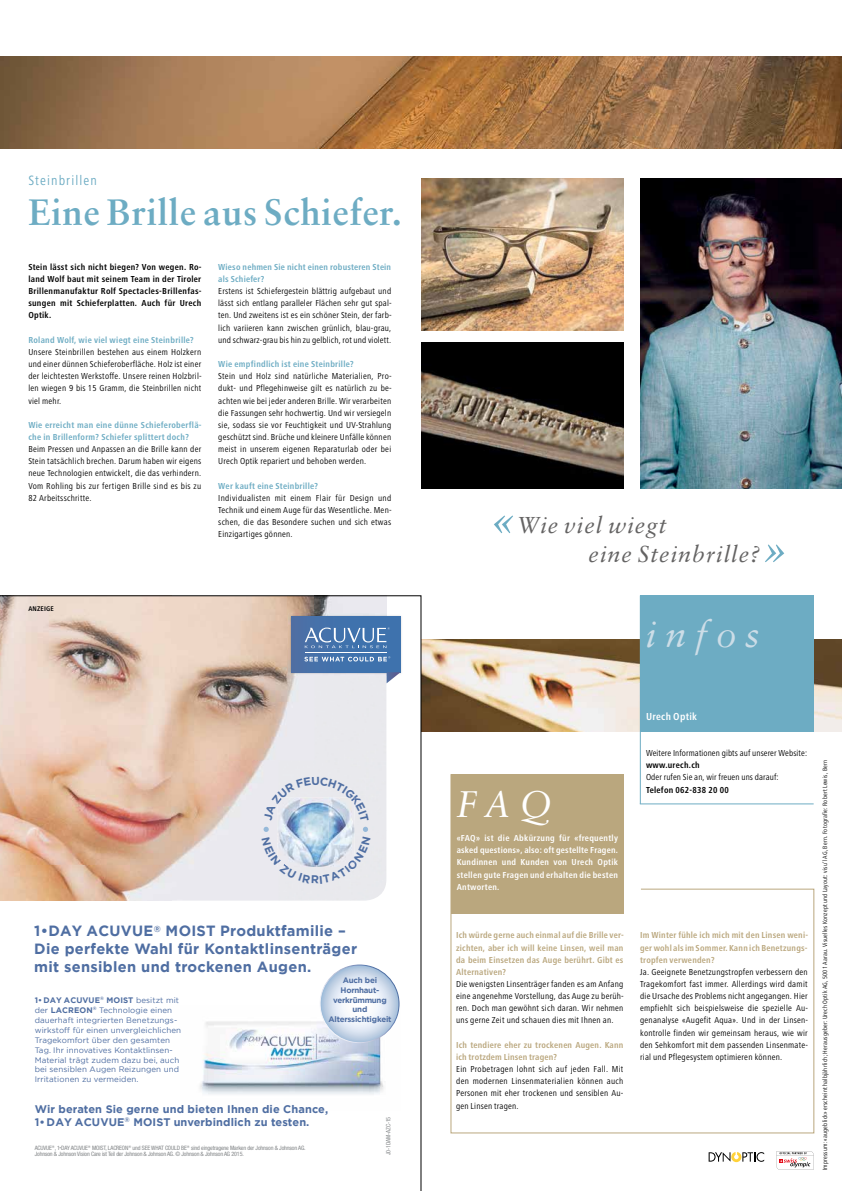
<style>
.page{position:relative;width:842px;height:1191px;background:#fff}
.page>*{position:absolute;margin:0;border:0;box-sizing:border-box;transform-origin:0 0}
.t1{font:italic 37px "Sabon LT";letter-spacing:.24em;color:#ccdde7}
.t2{font:italic 37px "Sabon LT";color:#fff}
.t3{font:700 36.7px "Sabon LT";letter-spacing:.02em;color:#6dacc3}
.t4{font:italic 23px/29px "Sabon LT";letter-spacing:.05em;color:#646363}
.t5{font:700 14.8px/17.8px "Gotham";letter-spacing:.02em;color:#4f6ea2}
.t6{font:condensed 14px "Frutiger Next LT";letter-spacing:.08em;color:#6dacc3}
.t7{font:700 11px/13.2px "Gotham";letter-spacing:.01em;color:#4f6ea2}
.t8{font:700 condensed 10.5px "Frutiger Next LT";letter-spacing:.03em;color:#fff}
.t9{font:condensed 9px/12.1px "Frutiger Next LT";letter-spacing:.025em;color:#000;text-align:justify}
.t10{font:700 condensed 9px/12.1px "Frutiger Next LT";letter-spacing:.02em;color:#baa77e;text-align:justify}
.t11{font:700 condensed 9px/12px "Frutiger Next LT";letter-spacing:.03em;color:#6dacc3}
.t12{font:700 condensed 9px/12px "Frutiger Next LT";letter-spacing:.03em;color:#000;text-align:justify}
.t13{font:700 condensed 9px/12.2px "Frutiger Next LT";letter-spacing:.03em;color:#fff;text-align:justify}
.t14{font:8px/9.9px "Gotham";letter-spacing:.01em;color:#4f6ea2}
.t15{font:700 8px/9.6px "Gotham";letter-spacing:-.025em;color:#4f6ea2;text-align:center}
.t16{font:700 condensed 7px "Frutiger Next LT";letter-spacing:.03em;color:#000}
.t17{font:condensed 6.5px "Frutiger Next LT";letter-spacing:.03em;color:#000}
.t18{font:condensed 6px/6.2px "Helvetica Neue LT Std";letter-spacing:-.02em;color:#838688}
.s1{font-weight:700}
.s2{font-size:50px;color:#6dacc3}
</style>
<div class="page">
<img style="left:421px;top:639px;width:421px;height:92px">
<svg style="left:776px;top:1151px;width:37px;height:18px"></svg>
<svg style="left:709px;top:1152px;width:55px;height:10px"></svg>
<img style="left:0;top:57px;width:842px;height:92px">
<svg style="left:0;top:595px;width:421px;height:596px"></svg>
<svg style="left:450px;top:773px;width:365px;height:361px"></svg>
<div style="left:451px;top:774px;width:173px;height:140px;background:#baa77e"></div>
<div style="left:640px;top:595px;width:174px;height:136px;background:#6dacc3"></div>
<hr style="left:640px;top:595px;width:1px;height:209px;background:#6dacc3">
<hr style="left:640px;top:803px;width:174px;height:1px;background:#6dacc3">
<img style="left:421px;top:179px;width:203px;height:152px">
<img style="left:641px;top:179px;width:201px;height:309px">
<img style="left:421px;top:343px;width:203px;height:145px">
<svg style="left:262px;top:777px;width:108px;height:106px;background:#d6dee8"></svg>
<h3 class="t6" style="left:28px;top:172px;width:70px">Steinbrillen</h3>
<h2 class="t3" style="left:28px;top:189px;width:375px">Eine Brille aus Schiefer.</h2>
<p class="t12" style="left:28px;top:261px;width:175px">Stein lässt sich nicht biegen? Von wegen. Ro&shy;land Wolf baut mit seinem Team in der Tiroler Brillenmanufaktur Rolf Spectacles-Brillenfas&shy;sungen mit Schieferplatten. Auch für Urech Optik.</p>
<p class="t11" style="left:28px;top:334px;width:167px">Roland Wolf, wie viel wiegt eine Steinbrille?</p>
<p class="t9" style="left:28px;top:346px;width:175px">Unsere Steinbrillen bestehen aus einem Holzkern und einer dünnen Schieferoberfläche. Holz ist einer der leichtesten Werkstoffe. Unsere reinen Holzbril&shy;len wiegen 9 bis 15 Gramm, die Steinbrillen nicht viel mehr.</p>
<p class="t11" style="left:28px;top:419px;width:175px">Wie erreicht man eine dünne Schieferoberflä&shy;che in Brillenform? Schiefer splittert doch?</p>
<p class="t9" style="left:28px;top:443px;width:174px">Beim Pressen und Anpassen an die Brille kann der Stein tatsächlich brechen. Darum haben wir eigens neue Technologien entwickelt, die das verhindern.<br>Vom Rohling bis zur fertigen Brille sind es bis zu 82 Arbeitsschritte.</p>
<p class="t11" style="left:218px;top:261px;width:174px">Wieso nehmen Sie nicht einen robusteren Stein als Schiefer?</p>
<p class="t9" style="left:218px;top:285px;width:175px">Erstens ist Schiefergestein blättrig aufgebaut und lässt sich entlang paralleler Flächen sehr gut spal&shy;ten. Und zweitens ist es ein schöner Stein, der farb&shy;lich variieren kann zwischen grünlich, blau-grau, und schwarz-grau bis hin zu gelblich, rot und violett.</p>
<p class="t11" style="left:218px;top:358px;width:137px">Wie empfindlich ist eine Steinbrille?</p>
<p class="t9" style="left:218px;top:370px;width:175px">Stein und Holz sind natürliche Materialien, Pro&shy;dukt- und Pflegehinweise gilt es natürlich zu be&shy;achten wie bei jeder anderen Brille. Wir verarbeiten die Fassungen sehr hochwertig. Und wir versiegeln sie, sodass sie vor Feuchtigkeit und UV-Strahlung geschützt sind. Brüche und kleinere Unfälle können meist in unserem eigenen Reparaturlab oder bei Urech Optik repariert und behoben werden.</p>
<p class="t11" style="left:218px;top:479px;width:101px">Wer kauft eine Steinbrille?</p>
<p class="t9" style="left:218px;top:492px;width:175px">Individualisten mit einem Flair für Design und Technik und einem Auge für das Wesentliche. Men&shy;schen, die das Besondere suchen und sich etwas Einzigartiges gönnen.</p>
<p class="t16" style="left:28px;top:605px;width:27px">ANZEIGE</p>
<h3 class="t5" style="left:34px;top:922px;width:324px">1•DAY ACUVUE<sup>®</sup> MOIST Produktfamilie –<br>Die perfekte Wahl für Kontaktlinsenträger mit sensiblen und trockenen Augen.</h3>
<p class="t14" style="left:35px;top:995px;width:148px"><span class="s1">1• DAY ACUVUE</span><sup>®</sup> <span class="s1">MOIST</span> besitzt mit der <span class="s1">LACREON</span><sup>®</sup> Technologie einen dauerhaft integrierten Benetzungs&shy;wirkstoff für einen unvergleichlichen Tragekomfort über den gesamten Tag. Ihr innovatives Kontaktlinsen-Material trägt zudem dazu bei, auch bei sensiblen Augen Reizungen und Irritationen zu vermeiden.</p>
<p class="t15" style="left:328px;top:975px;width:65px">Auch bei<br>Hornhaut&shy;verkrümmung und<br>Alterssichtigkeit</p>
<p class="t7" style="left:35px;top:1102px;width:295px">Wir beraten Sie gerne und bieten Ihnen die Chance,<br>1• DAY ACUVUE<sup>®</sup> MOIST unverbindlich zu testen.</p>
<p class="t18" style="left:35px;top:1145px;width:272px">ACUVUE<sup>®</sup>, 1<sup>•</sup>DAY ACUVUE<sup>®</sup> MOIST, LACREON<sup>®</sup> und SEE WHAT COULD BE<sup>®</sup> sind eingetragene Marken der Johnson &amp; Johnson AG.<br>Johnson &amp; Johnson Vision Care ist Teil der Johnson &amp; Johnson AG. © Johnson &amp; Johnson AG 2015.</p>
<p class="t18" style="left:385px;top:1155px;width:40px;rotate:-90deg">J0-1DAM-AZC-15</p>
<h3 class="t4" style="left:589px;top:510px;width:202px;text-indent:-100px"><span class="s2">«</span>Wie viel wiegt<br>eine Steinbrille?<span class="s2">»</span></h3>
<h1 class="t1" style="left:646px;top:612px;width:115px">infos</h1>
<h1 class="t2" style="left:456px;top:782px;width:98px">FAQ</h1>
<p class="t13" style="left:457px;top:832px;width:163px">«FAQ» ist die Abkürzung für «frequently asked questions», also: oft gestellte Fragen.<br>Kundinnen und Kunden von Urech Optik stellen gute Fragen und erhalten die besten Antworten.</p>
<p class="t10" style="left:456px;top:929px;width:169px">Ich würde gerne auch einmal auf die Brille ver&shy;zichten, aber ich will keine Linsen, weil man da beim Einsetzen das Auge berührt. Gibt es Alternativen?</p>
<p class="t9" style="left:456px;top:978px;width:169px">Die wenigsten Linsenträger fanden es am Anfang eine angenehme Vorstellung, das Auge zu berüh&shy;ren. Doch man gewöhnt sich daran. Wir nehmen uns gerne Zeit und schauen dies mit Ihnen an.</p>
<p class="t10" style="left:456px;top:1038px;width:169px">Ich tendiere eher zu trockenen Augen. Kann ich trotzdem Linsen tragen?</p>
<p class="t9" style="left:456px;top:1063px;width:169px">Ein Probetragen lohnt sich auf jeden Fall. Mit den modernen Linsenmaterialien können auch Personen mit eher trockenen und sensiblen Au&shy;gen Linsen tragen.</p>
<p class="t8" style="left:646px;top:710px;width:53px">Urech Optik</p>
<p class="t9" style="left:646px;top:747px;width:163px">Weitere Informationen gibts auf unserer Website:</p>
<p class="t12" style="left:646px;top:759px;width:55px">www.urech.ch</p>
<p class="t9" style="left:646px;top:771px;width:134px">Oder rufen Sie an, wir freuen uns darauf:</p>
<p class="t12" style="left:646px;top:783px;width:84px">Telefon 062-838 20 00</p>
<p class="t10" style="left:640px;top:929px;width:170px">Im Winter fühle ich mich mit den Linsen weni&shy;ger wohl als im Sommer. Kann ich Benetzungs&shy;tropfen verwenden?</p>
<p class="t9" style="left:640px;top:965px;width:170px">Ja. Geeignete Benetzungstropfen verbessern den Tragekomfort fast immer. Allerdings wird damit die Ursache des Problems nicht angegangen. Hier empfiehlt sich beispielsweise die spezielle Au&shy;genanalyse «Augefit Aqua». Und in der Linsen&shy;kontrolle finden wir gemeinsam heraus, wie wir den Sehkomfort mit dem passenden Linsenmate&shy;rial und Pflegesystem optimieren können.</p>
<p class="t17" style="left:821px;top:1170px;width:412px;rotate:-90deg">Impressum: «augeblick» erscheint halbjährlich; Herausgeber: Urech Optik AG, 5001 Aarau. Visuelles Konzept und Layout: visu’l AG, Bern. Fotografie: Robert Lewis, Bern</p>
</div>
